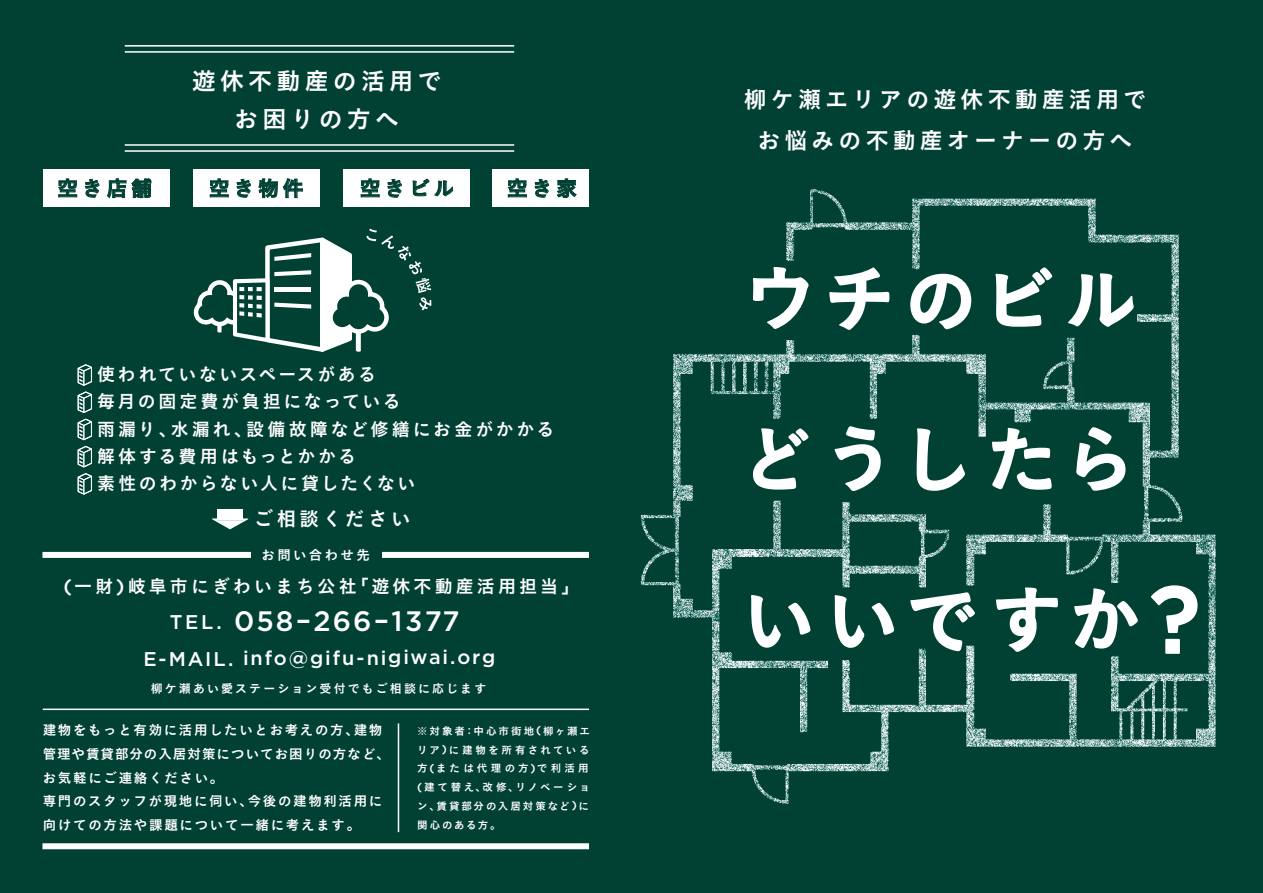
<style>
.page{position:relative;width:1263px;height:893px;background:#004134}
.page>*{position:absolute;margin:0;border:0;box-sizing:border-box;transform-origin:0 0}
.t1{font:500 28.05px "Gotham";letter-spacing:.07em;color:#fff}
.t2{font:24px/37.8px "Koburina Go W6";letter-spacing:.17em;color:#fff;text-align:center}
.t3{font:23.1px/40.8px "Koburina Go W6";letter-spacing:.175em;color:#fff;text-align:center}
.t4{font:21px "Koburina Go W6";letter-spacing:.17em;color:#004134}
.t5{font:500 19.8px "Gotham";letter-spacing:.085em;color:#fff}
.t6{font:19.5px "Koburina Go W6";letter-spacing:.17em;color:#fff}
.t7{font:18px/27.2px "Koburina Go W6";letter-spacing:.145em;color:#fff}
.t8{font:18px "Koburina Go W6";letter-spacing:.17em;color:#fff}
.t9{font:13.5px/23.7px "Koburina Go W6";letter-spacing:.12em;color:#fff}
.t10{font:13.5px "Koburina Go W6";letter-spacing:.17em;color:#fff}
.t11{font:12px "Koburina Go W6";letter-spacing:.17em;color:#fff}
.t12{font:10.5px/18.8px "Koburina Go W6";letter-spacing:.205em;color:#fff}
.s1{font-family:"Gotham";font-weight:500;font-size:19.8px}
.s2{font-size:19.8px}
.s3{font-family:"Gotham";font-weight:500;font-size:11.55px}
</style>
<div class="page">
<div style="left:43px;top:169px;width:127px;height:37px;background:#fff"></div>
<svg style="left:58px;top:179px;width:19px;height:18px"></svg>
<svg style="left:85px;top:179px;width:14px;height:19px"></svg>
<svg style="left:107px;top:179px;width:19px;height:19px"></svg>
<svg style="left:132px;top:178px;width:19px;height:20px"></svg>
<div style="left:193px;top:169px;width:127px;height:37px;background:#fff"></div>
<svg style="left:210px;top:179px;width:19px;height:18px"></svg>
<svg style="left:237px;top:179px;width:14px;height:19px"></svg>
<svg style="left:259px;top:178px;width:44px;height:20px"></svg>
<div style="left:343px;top:169px;width:127px;height:37px;background:#fff"></div>
<svg style="left:361px;top:179px;width:18px;height:18px"></svg>
<svg style="left:388px;top:179px;width:14px;height:19px"></svg>
<svg style="left:413px;top:179px;width:40px;height:17px"></svg>
<div style="left:493px;top:169px;width:96px;height:37px;background:#fff"></div>
<svg style="left:508px;top:179px;width:19px;height:18px"></svg>
<svg style="left:535px;top:179px;width:14px;height:19px"></svg>
<svg style="left:557px;top:179px;width:19px;height:19px"></svg>
<hr style="left:125px;top:51px;width:389px;height:2px;background:#fff">
<hr style="left:125px;top:45px;width:389px;height:2px;background:#fff">
<hr style="left:125px;top:144px;width:389px;height:2px;background:#fff">
<hr style="left:125px;top:150px;width:389px;height:2px;background:#fff">
<div style="left:42px;top:843px;width:547px;height:6px;background:#fff"></div>
<hr style="left:398px;top:723px;width:1px;height:109px;background:#fff">
<hr style="left:43px;top:709px;width:546px;height:1px;background:#fff">
<div style="left:42px;top:552px;width:547px;height:6px;background:#fff"></div>
<div style="left:251px;top:539px;width:130px;height:31px;background:#004134"></div>
<div style="left:217px;top:509px;width:26px;height:9px;background:#fff"></div>
<svg style="left:212px;top:518px;width:36px;height:11px"></svg>
<hr style="left:217px;top:518px;width:26px;height:2px;background:#fff">
<svg style="left:192px;top:229px;width:240px;height:127px"></svg>
<svg style="left:753px;top:267px;width:55px;height:62px"></svg>
<svg style="left:829px;top:267px;width:60px;height:63px"></svg>
<svg style="left:910px;top:274px;width:61px;height:55px"></svg>
<svg style="left:995px;top:267px;width:57px;height:60px"></svg>
<svg style="left:1068px;top:274px;width:25px;height:52px"></svg>
<svg style="left:1099px;top:273px;width:35px;height:54px"></svg>
<svg style="left:753px;top:428px;width:55px;height:62px"></svg>
<svg style="left:835px;top:426px;width:46px;height:65px"></svg>
<svg style="left:917px;top:428px;width:48px;height:63px"></svg>
<svg style="left:992px;top:428px;width:60px;height:62px"></svg>
<svg style="left:1076px;top:427px;width:49px;height:64px"></svg>
<svg style="left:788px;top:603px;width:22px;height:32px"></svg>
<svg style="left:751px;top:595px;width:30px;height:53px"></svg>
<svg style="left:872px;top:603px;width:22px;height:32px"></svg>
<svg style="left:835px;top:595px;width:29px;height:53px"></svg>
<svg style="left:910px;top:592px;width:65px;height:59px"></svg>
<svg style="left:996px;top:587px;width:62px;height:65px"></svg>
<svg style="left:1074px;top:588px;width:64px;height:60px"></svg>
<svg style="left:1165px;top:639px;width:15px;height:15px"></svg>
<svg style="left:1151px;top:585px;width:46px;height:48px"></svg>
<svg style="left:76px;top:363px;width:17px;height:132px"></svg>
<h2 class="t2" style="left:192px;top:62px;width:251px">遊休不動産の活用でお困りの方へ</h2>
<h3 class="t4" style="left:57px;top:174px;width:96px">空き店舗</h3>
<h3 class="t4" style="left:209px;top:174px;width:96px">空き物件</h3>
<h3 class="t4" style="left:360px;top:174px;width:96px">空きビル</h3>
<h3 class="t4" style="left:507px;top:174px;width:72px">空き家</h3>
<h3 class="t7" style="left:97px;top:361px;width:459px">使われていないスペースがある<br>毎月の固定費が負担になっている<br>雨漏り、水漏れ、設備故障など修繕にお金がかかる解体する費用はもっとかかる<br>素性のわからない人に貸したくない</h3>
<h3 class="t6" style="left:254px;top:506px;width:158px">ご相談ください</h3>
<p class="t10" style="left:261px;top:545px;width:110px">お問い合わせ先</p>
<h3 class="t8" style="left:64px;top:574px;width:517px"><span class="s1">(</span>一財<span class="s1">)</span>岐阜市にぎわいまち公社「遊休不動産活用担当」</h3>
<h1 class="t1" style="left:170px;top:602px;width:291px"><span class="s2">TEL.</span> 058–266–1377</h1>
<h3 class="t5" style="left:143px;top:645px;width:353px">E-MAIL. info@gifu-nigiwai.org</h3>
<p class="t11" style="left:151px;top:680px;width:337px">柳ケ瀬あい愛ステーション受付でもご相談に応じます</p>
<p class="t9" style="left:43px;top:718px;width:349px">建物をもっと有効に活用したいとお考えの方、建物管理や賃貸部分の入居対策についてお困りの方など、お気軽にご連絡ください。<br>専門のスタッフが現地に伺い、今後の建物利活用に向けての方法や課題について一緒に考えます。</p>
<p class="t12" style="left:417px;top:721px;width:174px">※対象者：中心市街地<span class="s3">(</span>柳ヶ瀬エリア<span class="s3">)</span>に建物を所有されている方<span class="s3">(</span>または代理の方<span class="s3">)</span>で利活用<span class="s3">(</span>建て替え、改修、リノベーション、賃貸部分の入居対策など<span class="s3">)</span>に関心のある方。</p>
<h3 class="t3" style="left:744px;top:78px;width:404px">柳ケ瀬エリアの遊休不動産活用でお悩みの不動産オーナーの方へ</h3>
</div>
